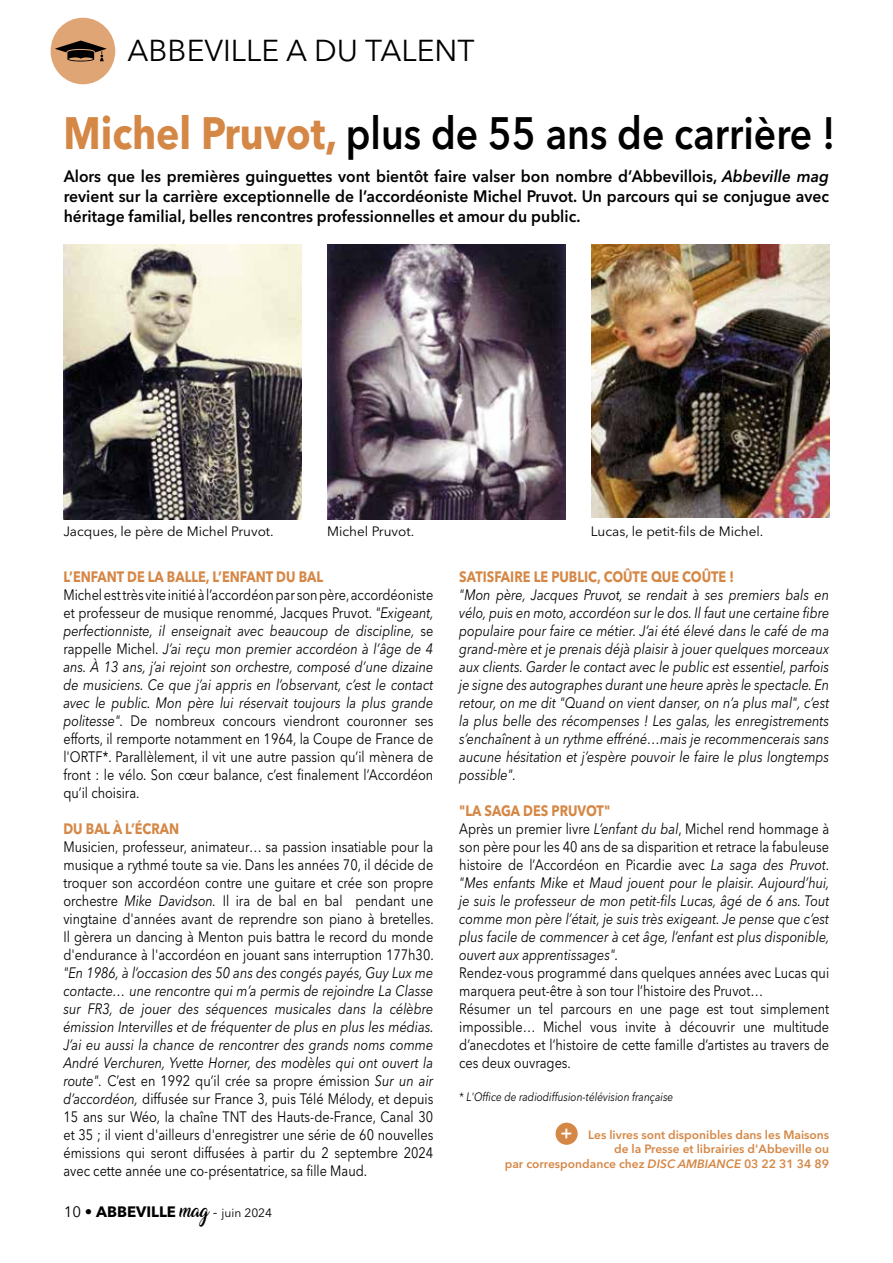
<style>
.page{position:relative;width:893px;height:1263px;background:#fff}
.page>*{position:absolute;margin:0;border:0;box-sizing:border-box;transform-origin:0 0}
.t1{font:600 45px "Avenir Next LT Pro";color:#000;scale:.87 1}
.t2{font:30px "Avenir Next LT Pro";color:#000}
.t3{font:600 18px "Avenir Next LT Pro";color:#fff}
.t4{font:600 16.5px/19.8px "Avenir Next LT Pro";color:#000;text-align:justify;scale:.95 1}
.t5{font:italic 15px/18px "Avenir Next LT Pro";color:#000;text-align:justify;scale:.85 1}
.t6{font:15px/18px "Avenir Next LT Pro";color:#000;text-align:justify;scale:.85 1}
.t7{font:700 15px "Avenir Next LT Pro";color:#d58746;scale:.85 1}
.t8{font:700 15px "Avenir Next LT Pro";color:#000}
.t9{font:13.5px "Avenir Next LT Pro";color:#000}
.t10{font:600 12px/14.4px "Avenir Next LT Pro";color:#d58746;text-align:right}
.t11{font:italic 12px "Avenir Next LT Pro";color:#000;scale:.85 1}
.s1{font-weight:700;color:#d58746}
.s2{font-style:italic}
.s3{font-style:normal}
.s4{font-weight:400}
.s5{font-family:"Amarillo";font-weight:400;font-size:12px}
.s6{font-weight:400;font-size:12px}
.s7{font-weight:700;font-style:normal;color:#d58746}
</style>
<div class="page">
<div style="left:51px;top:18px;width:64px;height:66px;background:#dfa574;border-radius:50%"></div>
<svg style="left:55px;top:41px;width:51px;height:21px"></svg>
<div style="left:556px;top:1123px;width:22px;height:22px;background:#d58746;border-radius:50%"></div>
<img style="left:63px;top:244px;width:239px;height:275px">
<img style="left:327px;top:244px;width:239px;height:275px">
<img style="left:591px;top:244px;width:238px;height:273px">
<h2 class="t2" style="left:128px;top:33px;width:348px">ABBEVILLE A DU TALENT</h2>
<h1 class="t1" style="left:63px;top:106px;width:889px"><span class="s1">Michel Pruvot,</span> plus de 55 ans de carrière !</h1>
<p class="t4" style="left:64px;top:166px;width:807px">Alors que les premières guinguettes vont bientôt faire valser bon nombre d’Abbevillois, <span class="s2">Abbeville mag </span>revient sur la carrière exceptionnelle de l’accordéoniste Michel Pruvot. Un parcours qui se conjugue avec héritage familial, belles rencontres professionnelles et amour du public.</p>
<p class="t9" style="left:63px;top:523px;width:212px">Jacques, le père de Michel Pruvot.</p>
<p class="t9" style="left:327px;top:523px;width:88px">Michel Pruvot.</p>
<p class="t9" style="left:591px;top:523px;width:174px">Lucas, le petit-fils de Michel.</p>
<p class="t7" style="left:63px;top:568px;width:307px">L’ENFANT DE LA BALLE, L’ENFANT DU BAL</p>
<p class="t6" style="left:63px;top:586px;width:437px">Michel est très vite initié à l’accordéon par son père, accordéoniste et professeur de musique renommé, Jacques Pruvot. <span class="s2">"Exigeant, perfectionniste, il enseignait avec beaucoup de discipline,</span> se rappelle Michel. <span class="s2">J’ai reçu mon premier accordéon à l’âge de 4 ans. À 13 ans, j’ai rejoint son orchestre, composé d’une dizaine de musiciens. Ce que j’ai appris en l’observant, c’est le contact avec le public. Mon père lui réservait toujours la plus grande politesse".</span> De nombreux concours viendront couronner ses efforts, il remporte notamment en 1964, la Coupe de France de l'ORTF*. Parallèlement, il vit une autre passion qu’il mènera de front : le vélo. Son cœur balance, c’est finalement l’Accordéon qu’il choisira.</p>
<p class="t7" style="left:63px;top:820px;width:138px">DU BAL À L’ÉCRAN</p>
<p class="t6" style="left:63px;top:838px;width:437px">Musicien, professeur, animateur… sa passion insatiable pour la musique a rythmé toute sa vie. Dans les années 70, il décide de troquer son accordéon contre une guitare et crée son propre orchestre <span class="s2">Mike Davidson.</span> Il ira de bal en bal pendant une vingtaine d'années avant de reprendre son piano à bretelles.<br>Il gèrera un dancing à Menton puis battra le record du monde d'endurance à l'accordéon en jouant sans interruption 177h30.</p>
<p class="t5" style="left:63px;top:964px;width:437px">"En 1986, à l’occasion des 50 ans des congés payés, Guy Lux me contacte… une rencontre qui m’a permis de rejoindre La Classe sur FR3, de jouer des séquences musicales dans la célèbre émission Intervilles et de fréquenter de plus en plus les médias.<br>J’ai eu aussi la chance de rencontrer des grands noms comme André Verchuren, Yvette Horner, des modèles qui ont ouvert la route". <span class="s3">C’est en 1992 qu’il crée sa propre émission</span> Sur un air d’accordéon, <span class="s3">diffusée sur France 3, puis Télé Mélody, et depuis 15 ans sur Wéo, la chaîne TNT des Hauts-de-France, Canal 30 et 35 ; il vient d'ailleurs d'enregistrer une série de 60 nouvelles émissions qui seront diffusées à partir du 2 septembre 2024 avec cette année une co-présentatrice, sa fille Maud.</span></p>
<p class="t8" style="left:64px;top:1202px;width:210px"><span class="s4">10 •</span> ABBEVILLE <span class="s5">mag</span> <span class="s4">-</span> <span class="s6">juin 2024</span></p>
<p class="t7" style="left:459px;top:568px;width:325px">SATISFAIRE LE PUBLIC, COÛTE QUE COÛTE !</p>
<p class="t5" style="left:459px;top:586px;width:437px">"Mon père, Jacques Pruvot, se rendait à ses premiers bals en vélo, puis en moto, accordéon sur le dos. Il faut une certaine fibre populaire pour faire ce métier. J’ai été élevé dans le café de ma grand-mère et je prenais déjà plaisir à jouer quelques morceaux aux clients. Garder le contact avec le public est essentiel, parfois je signe des autographes durant une heure après le spectacle. En retour, on me dit "Quand on vient danser, on n’a plus mal", c’est la plus belle des récompenses ! Les galas, les enregistrements s’enchaînent à un rythme effréné…mais je recommencerais sans aucune hésitation et j’espère pouvoir le faire le plus longtemps possible".</p>
<p class="t5" style="left:459px;top:802px;width:437px;text-align:left"><span class="s7">"LA SAGA DES PRUVOT"<br></span><span class="s3">Après un premier livre</span> L’enfant du bal<span class="s3">, Michel rend hommage à son père pour les 40 ans de sa disparition et retrace la fabuleuse histoire de l’Accordéon en Picardie avec</span> La saga des Pruvot<span class="s3">. </span>"Mes enfants Mike et Maud jouent pour le plaisir. Aujourd’hui, je suis le professeur de mon petit-fils Lucas, âgé de 6 ans. Tout comme mon père l’était, je suis très exigeant. Je pense que c’est plus facile de commencer à cet âge, l’enfant est plus disponible, ouvert aux apprentissages".</p>
<p class="t6" style="left:459px;top:964px;width:437px;text-align:left">Rendez-vous programmé dans quelques années avec Lucas qui marquera peut-être à son tour l’histoire des Pruvot…<br>Résumer un tel parcours en une page est tout simplement impossible… Michel vous invite à découvrir une multitude d’anecdotes et l’histoire de cette famille d’artistes au travers de ces deux ouvrages.</p>
<p class="t11" style="left:459px;top:1089px;width:253px">* L'Office de radiodiffusion-télévision française</p>
<p class="t3" style="left:560px;top:1122px;width:13px">+</p>
<p class="t10" style="left:505px;top:1127px;width:326px">Les livres sont disponibles dans les Maisons<br>de la Presse et librairies d'Abbeville ou<br>par correspondance chez <span class="s2">DISC AMBIANCE</span> 03 22 31 34 89</p>
</div>
